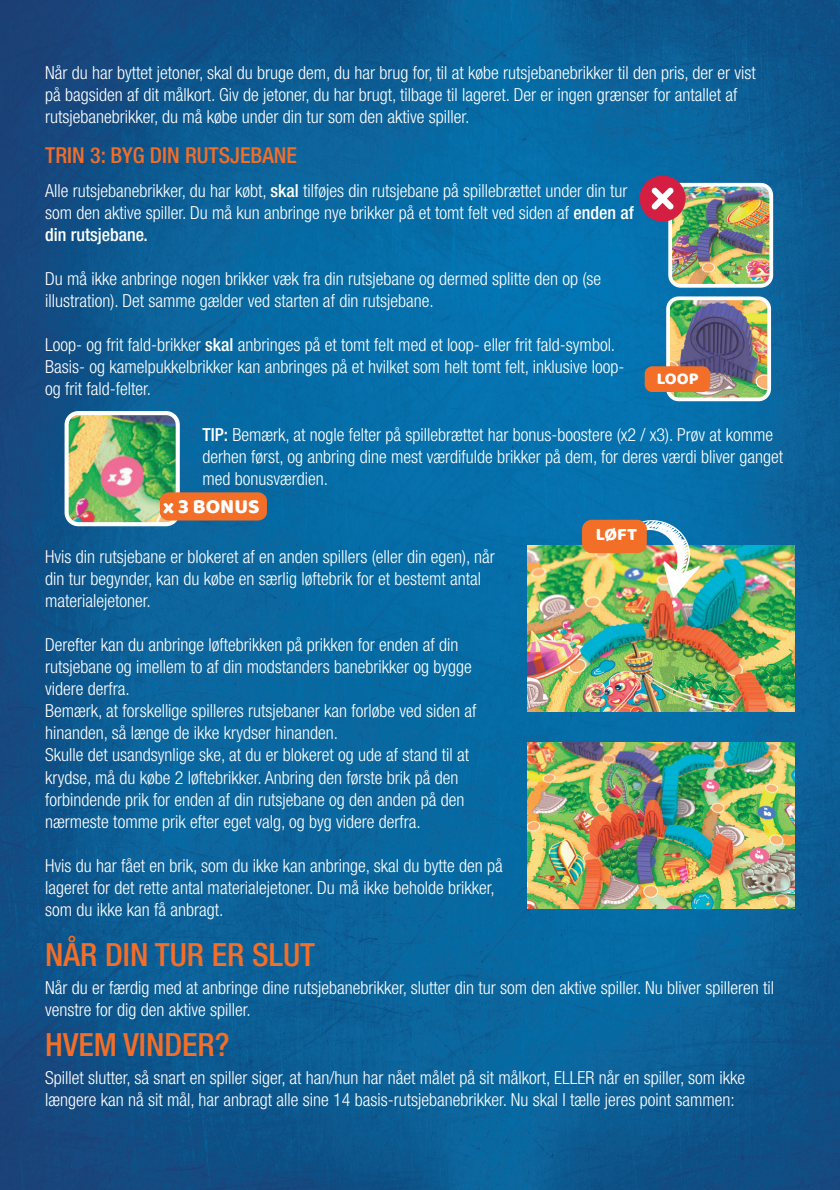
<style>
.page{position:relative;width:840px;height:1190px;background:#fff}
.page>*{position:absolute;margin:0;border:0;box-sizing:border-box;transform-origin:0 0}
.t1{font:500 condensed 32px "Helvetica Neue LT Std";color:#f36e27}
.t2{font:500 condensed 22px "Helvetica Neue LT Std";color:#f36e27}
.t3{font:20.6px "Baloo";color:#fff}
.t4{font:300 condensed 18px/22px "Helvetica Neue LT Std";color:#fff}
.t5{font:18px "Baloo";color:#fff}
.t6{font:17px "Baloo";color:#fff}
.s1{font-weight:500}
</style>
<div class="page">
<img style="left:0;top:0;width:839px;height:1189px">
<img style="left:527px;top:545px;width:267px;height:166px">
<img style="left:527px;top:742px;width:267px;height:166px">
<img style="left:633px;top:520px;width:67px;height:78px">
<div style="left:582px;top:519px;width:64px;height:34px;background:#f36e27;border-radius:10px"></div>
<img style="left:673px;top:185px;width:98px;height:99px">
<div style="left:668px;top:183px;width:104px;height:105px;border:4px solid #fff;border-radius:11px"></div>
<img style="left:667px;top:298px;width:102px;height:101px">
<div style="left:666px;top:296px;width:104px;height:105px;border:4px solid #fff;border-radius:11px"></div>
<div style="left:639px;top:175px;width:46px;height:46px;background:#d41f42;border-radius:50%"></div>
<svg style="left:651px;top:187px;width:22px;height:22px"></svg>
<div style="left:644px;top:366px;width:66px;height:26px;background:#f36e27;border-radius:8px"></div>
<img style="left:67px;top:413px;width:111px;height:111px">
<div style="left:65px;top:411px;width:115px;height:115px;border:4px solid #fff;border-radius:12px"></div>
<div style="left:160px;top:492px;width:107px;height:28px;background:#f36e27;border-radius:9px"></div>
<p class="t4" style="left:45px;top:61px;width:712px">Når du har byttet jetoner, skal du bruge dem, du har brug for, til at købe rutsjebanebrikker til den pris, der er vist på bagsiden af dit målkort. Giv de jetoner, du har brugt, tilbage til lageret. Der er ingen grænser for antallet af rutsjebanebrikker, du må købe under din tur som den aktive spiller.</p>
<p class="t2" style="left:45px;top:142px;width:253px">TRIN 3: BYG DIN RUTSJEBANE</p>
<p class="t4" style="left:45px;top:179px;width:590px">Alle rutsjebanebrikker, du har købt, <span class="s1">skal</span> tilføjes din rutsjebane på spillebrættet under din tur som den aktive spiller. Du må kun anbringe nye brikker på et tomt felt ved siden af <span class="s1">enden af din rutsjebane.</span></p>
<p class="t4" style="left:45px;top:267px;width:557px">Du må ikke anbringe nogen brikker væk fra din rutsjebane og dermed splitte den op (se illustration). Det samme gælder ved starten af din rutsjebane.</p>
<p class="t4" style="left:45px;top:333px;width:580px">Loop- og frit fald-brikker <span class="s1">skal</span> anbringes på et tomt felt med et loop- eller frit fald-symbol.<br>Basis- og kamelpukkelbrikker kan anbringes på et hvilket som helt tomt felt, inklusive loop&shy;og frit fald-felter.</p>
<p class="t4" style="left:202px;top:423px;width:582px"><span class="s1">TIP:</span> Bemærk, at nogle felter på spillebrættet har bonus-boostere (x2 / x3). Prøv at komme derhen først, og anbring dine mest værdifulde brikker på dem, for deres værdi bliver ganget med bonusværdien.</p>
<p class="t6" style="left:656px;top:368px;width:43px">LOOP</p>
<p class="t3" style="left:163px;top:493px;width:98px">x 3 BONUS</p>
<p class="t5" style="left:595px;top:523px;width:43px">LØFT</p>
<p class="t4" style="left:45px;top:545px;width:451px">Hvis din rutsjebane er blokeret af en anden spillers (eller din egen), når din tur begynder, kan du købe en særlig løftebrik for et bestemt antal materialejetoner.</p>
<p class="t4" style="left:45px;top:633px;width:428px">Derefter kan du anbringe løftebrikken på prikken for enden af din rutsjebane og imellem to af din modstanders banebrikker og bygge videre derfra.</p>
<p class="t4" style="left:45px;top:699px;width:432px">Bemærk, at forskellige spilleres rutsjebaner kan forløbe ved siden af hinanden, så længe de ikke krydser hinanden.</p>
<p class="t4" style="left:45px;top:743px;width:425px">Skulle det usandsynlige ske, at du er blokeret og ude af stand til at krydse, må du købe 2 løftebrikker. Anbring den første brik på den forbindende prik for enden af din rutsjebane og den anden på den nærmeste tomme prik efter eget valg, og byg videre derfra.</p>
<p class="t4" style="left:45px;top:853px;width:459px">Hvis du har fået en brik, som du ikke kan anbringe, skal du bytte den på lageret for det rette antal materialejetoner. Du må ikke beholde brikker, som du ikke kan få anbragt.</p>
<p class="t1" style="left:45px;top:935px;width:271px">NÅR DIN TUR ER SLUT</p>
<p class="t4" style="left:45px;top:975px;width:730px">Når du er færdig med at anbringe dine rutsjebanebrikker, slutter din tur som den aktive spiller. Nu bliver spilleren til venstre for dig den aktive spiller.</p>
<p class="t1" style="left:45px;top:1025px;width:186px">HVEM VINDER?</p>
<p class="t4" style="left:45px;top:1065px;width:701px">Spillet slutter, så snart en spiller siger, at han/hun har nået målet på sit målkort, ELLER når en spiller, som ikke længere kan nå sit mål, har anbragt alle sine 14 basis-rutsjebanebrikker. Nu skal I tælle jeres point sammen:</p>
</div>
